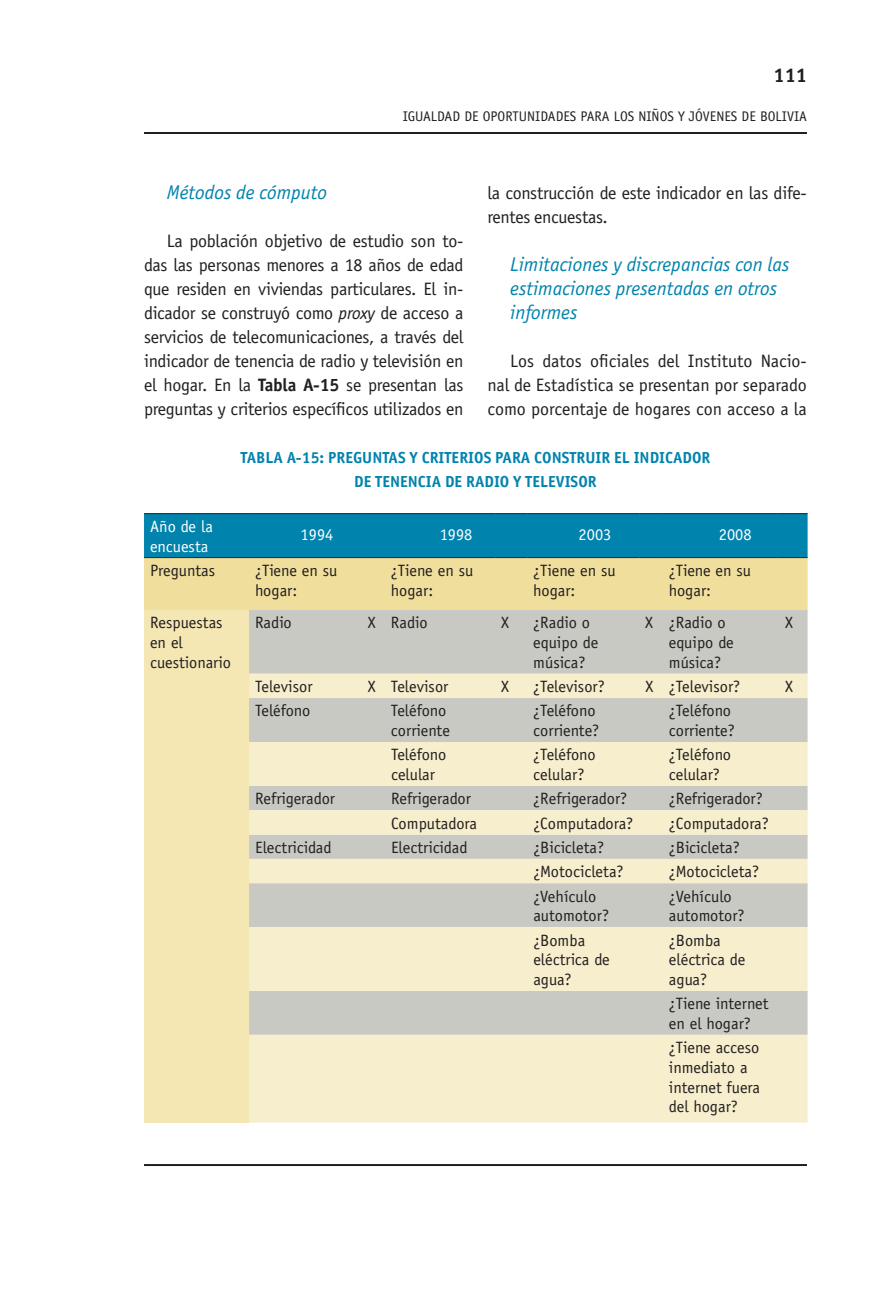
<style>
.page{position:relative;width:879px;height:1304px;background:#fff}
.page>*{position:absolute;margin:0;border:0;box-sizing:border-box;transform-origin:0 0}
._1_Subt_C{font:italic 20px/24px "Officina Sans";color:#0083ad}
.t1{font:700 20px "Officina Sans";color:#231f20}
._2_Texto_principal{font:18px/24px "Officina Sans";letter-spacing:-.015em;color:#231f20;text-align:justify}
.TABLA_TEXTO{font:16.4px/19.6px "Officina Sans";color:#231f20}
.TABLA_TEXTO-2{font:16.4px/19.6px "Officina Sans";color:#fff}
._7_GRAFICOS_TITULO{font:700 16px/24px "Officina Sans";color:#0083ad;text-align:center}
.t2{font:14px "Officina Sans";color:#231f20}
.s1{font-style:italic}
.s2{font-weight:700}
</style>
<div class="page">
<hr style="left:144px;top:1164px;width:663px;height:2px;background:#231f20">
<hr style="left:144px;top:132px;width:663px;height:2px;background:#231f20">
<div style="left:144px;top:610px;width:105px;height:513px;background:#f4e7b4"></div>
<div style="left:249px;top:610px;width:558px;height:64px;background:#c9c9c3"></div>
<svg style="left:249px;top:674px;width:558px;height:449px;background:#e4dfc8"></svg>
<svg style="left:144px;top:513px;width:663px;height:97px;background:#81b2a1"></svg>
<hr style="left:663px;top:557px;width:114px;height:1px;background:#231f20">
<hr style="left:777px;top:557px;width:30px;height:1px;background:#231f20">
<p class="t1" style="left:773px;top:62px;width:35px">111</p>
<p class="t2" style="left:403px;top:108px;width:406px">IGUALDAD DE OPORTUNIDADES PARA LOS NIÑOS Y JÓVENES DE BOLIVIA</p>
<p class="_1_Subt_C" style="left:167px;top:180px;width:162px">Métodos de cómputo</p>
<p class="_2_Texto_principal" style="left:144px;top:229px;width:321px;text-indent:23px">La población objetivo de estudio son to&shy;das las personas menores a 18 años de edad que residen en viviendas particulares. El in&shy;dicador se construyó como <span class="s1">proxy</span> de acceso a servicios de telecomunicaciones, a través del indicador de tenencia de radio y televisión en el hogar. En la <span class="s2">Tabla A-15</span> se presentan las preguntas y criterios específicos utilizados en</p>
<p class="_2_Texto_principal" style="left:487px;top:181px;width:321px">la construcción de este indicador en las dife&shy;rentes encuestas.</p>
<p class="_1_Subt_C" style="left:510px;top:252px;width:281px">Limitaciones y discrepancias con las estimaciones presentadas en otros informes</p>
<p class="_2_Texto_principal" style="left:487px;top:349px;width:321px;text-indent:23px">Los datos oficiales del Instituto Nacio&shy;nal de Estadística se presentan por separado como porcentaje de hogares con acceso a la</p>
<p class="_7_GRAFICOS_TITULO" style="left:240px;top:445px;width:471px">TABLA A-15: PREGUNTAS Y CRITERIOS PARA CONSTRUIR EL INDICADOR<br>DE TENENCIA DE RADIO Y TELEVISOR</p>
<p class="TABLA_TEXTO-2" style="left:150px;top:517px;width:64px">Año de la encuesta</p>
<p class="TABLA_TEXTO-2" style="left:301px;top:525px;width:34px">1994</p>
<p class="TABLA_TEXTO-2" style="left:440px;top:525px;width:34px">1998</p>
<p class="TABLA_TEXTO-2" style="left:578px;top:525px;width:34px">2003</p>
<p class="TABLA_TEXTO-2" style="left:719px;top:525px;width:34px">2008</p>
<p class="TABLA_TEXTO" style="left:150px;top:561px;width:67px">Preguntas</p>
<p class="TABLA_TEXTO" style="left:255px;top:561px;width:84px">¿Tiene en su hogar:</p>
<p class="TABLA_TEXTO" style="left:391px;top:561px;width:84px">¿Tiene en su hogar:</p>
<p class="TABLA_TEXTO" style="left:533px;top:561px;width:84px">¿Tiene en su hogar:</p>
<p class="TABLA_TEXTO" style="left:669px;top:561px;width:84px">¿Tiene en su hogar:</p>
<p class="TABLA_TEXTO" style="left:150px;top:613px;width:82px">Respuestas en el cuestionario</p>
<p class="TABLA_TEXTO" style="left:255px;top:613px;width:38px">Radio</p>
<p class="TABLA_TEXTO" style="left:368px;top:613px;width:9px">X</p>
<p class="TABLA_TEXTO" style="left:391px;top:613px;width:38px">Radio</p>
<p class="TABLA_TEXTO" style="left:501px;top:613px;width:9px">X</p>
<p class="TABLA_TEXTO" style="left:533px;top:613px;width:66px">¿Radio o equipo de música?</p>
<p class="TABLA_TEXTO" style="left:645px;top:613px;width:9px">X</p>
<p class="TABLA_TEXTO" style="left:669px;top:613px;width:66px">¿Radio o equipo de música?</p>
<p class="TABLA_TEXTO" style="left:785px;top:613px;width:9px">X</p>
<p class="TABLA_TEXTO" style="left:255px;top:677px;width:59px">Televisor</p>
<p class="TABLA_TEXTO" style="left:368px;top:677px;width:9px">X</p>
<p class="TABLA_TEXTO" style="left:391px;top:677px;width:59px">Televisor</p>
<p class="TABLA_TEXTO" style="left:501px;top:677px;width:9px">X</p>
<p class="TABLA_TEXTO" style="left:533px;top:677px;width:73px">¿Televisor?</p>
<p class="TABLA_TEXTO" style="left:645px;top:677px;width:9px">X</p>
<p class="TABLA_TEXTO" style="left:669px;top:677px;width:73px">¿Televisor?</p>
<p class="TABLA_TEXTO" style="left:785px;top:677px;width:9px">X</p>
<p class="TABLA_TEXTO" style="left:255px;top:701px;width:57px">Teléfono</p>
<p class="TABLA_TEXTO" style="left:391px;top:701px;width:60px">Teléfono corriente</p>
<p class="TABLA_TEXTO" style="left:533px;top:701px;width:67px">¿Teléfono corriente?</p>
<p class="TABLA_TEXTO" style="left:669px;top:701px;width:67px">¿Teléfono corriente?</p>
<p class="TABLA_TEXTO" style="left:391px;top:745px;width:57px">Teléfono celular</p>
<p class="TABLA_TEXTO" style="left:533px;top:745px;width:64px">¿Teléfono celular?</p>
<p class="TABLA_TEXTO" style="left:669px;top:745px;width:64px">¿Teléfono celular?</p>
<p class="TABLA_TEXTO" style="left:255px;top:789px;width:81px">Refrigerador</p>
<p class="TABLA_TEXTO" style="left:391px;top:789px;width:81px">Refrigerador</p>
<p class="TABLA_TEXTO" style="left:533px;top:789px;width:95px">¿Refrigerador?</p>
<p class="TABLA_TEXTO" style="left:669px;top:789px;width:95px">¿Refrigerador?</p>
<p class="TABLA_TEXTO" style="left:391px;top:813px;width:87px">Computadora</p>
<p class="TABLA_TEXTO" style="left:533px;top:813px;width:101px">¿Computadora?</p>
<p class="TABLA_TEXTO" style="left:669px;top:813px;width:101px">¿Computadora?</p>
<p class="TABLA_TEXTO" style="left:255px;top:838px;width:78px">Electricidad</p>
<p class="TABLA_TEXTO" style="left:391px;top:838px;width:78px">Electricidad</p>
<p class="TABLA_TEXTO" style="left:533px;top:838px;width:72px">¿Bicicleta?</p>
<p class="TABLA_TEXTO" style="left:669px;top:838px;width:72px">¿Bicicleta?</p>
<p class="TABLA_TEXTO" style="left:533px;top:862px;width:92px">¿Motocicleta?</p>
<p class="TABLA_TEXTO" style="left:669px;top:862px;width:92px">¿Motocicleta?</p>
<p class="TABLA_TEXTO" style="left:533px;top:886px;width:77px">¿Vehículo automotor?</p>
<p class="TABLA_TEXTO" style="left:669px;top:886px;width:77px">¿Vehículo automotor?</p>
<p class="TABLA_TEXTO" style="left:533px;top:930px;width:78px">¿Bomba eléctrica de agua?</p>
<p class="TABLA_TEXTO" style="left:669px;top:930px;width:78px">¿Bomba eléctrica de agua?</p>
<p class="TABLA_TEXTO" style="left:669px;top:994px;width:101px">¿Tiene internet en el hogar?</p>
<p class="TABLA_TEXTO" style="left:669px;top:1038px;width:93px">¿Tiene acceso inmediato a internet fuera del hogar?</p>
</div>
